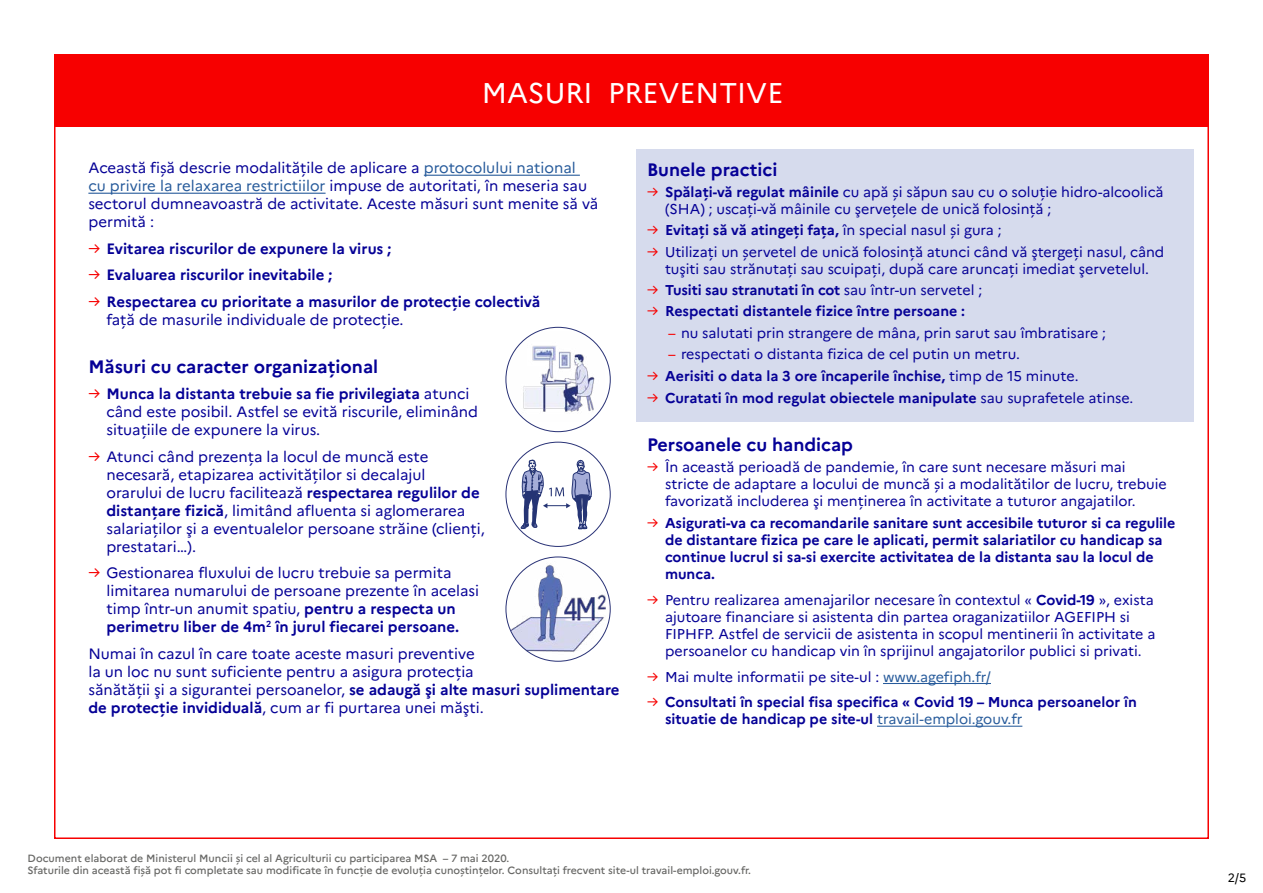
<style>
.page{position:relative;width:1263px;height:893px;background:#fff}
.page>*{position:absolute;margin:0;border:0;box-sizing:border-box;transform-origin:0 0}
.t1{font:28.5px "Marianne";color:#fff}
.t2{font:700 18px "Marianne";color:#050096}
.t3{font:15px/18px "Marianne";color:#050096}
.t4{font:700 15px/18px "Marianne";color:#050096}
.t5{font:14.25px/17.1px "Marianne";color:#050096}
.t6{font:700 14.25px/17.1px "Marianne";color:#050096}
.t7{font:12px "Marianne";color:#000}
.t8{font:500 10.5px/12.6px "Marianne";color:#676765}
.s1{color:#275b9b}
.s2{font-weight:400;color:#f70000}
.s3{font-weight:400}
.s4{color:#f70000}
.s5{font-weight:700}
.s6{font-weight:400;color:#275b9b}
</style>
<div class="page">
<div style="left:54px;top:54px;width:1155px;height:72px;background:#f70000"></div>
<div style="left:636px;top:149px;width:558px;height:273px;background:#d6dbed"></div>
<hr style="left:424px;top:175px;width:156px;height:1px;background:#275b9b">
<hr style="left:88px;top:193px;width:238px;height:1px;background:#275b9b">
<hr style="left:883px;top:683px;width:108px;height:1px;background:#275b9b">
<hr style="left:877px;top:726px;width:145px;height:1px;background:#275b9b">
<svg style="left:506px;top:327px;width:104px;height:105px"></svg>
<img style="left:510px;top:330px;width:95px;height:93px">
<img style="left:506px;top:557px;width:104px;height:104px;border-radius:52px">
<svg style="left:521px;top:449px;width:71px;height:85px"></svg>
<h1 class="t1" style="left:482px;top:75px;width:303px">MASURI PREVENTIVE</h1>
<p class="t3" style="left:88px;top:159px;width:511px">Această fișă descrie modalitățile de aplicare a <span class="s1">protocolului national<br>cu privire la relaxarea restrictiilor</span> impuse de autoritati, în meseria sau sectorul dumneavoastră de activitate. Aceste măsuri sunt menite să vă permită :</p>
<p class="t4" style="left:88px;top:239px;width:305px"><span class="s2">→</span> Evitarea riscurilor de expunere la virus ;</p>
<p class="t4" style="left:88px;top:266px;width:246px"><span class="s2">→</span> Evaluarea riscurilor inevitabile ;</p>
<p class="t4" style="left:106px;top:292px;width:435px;text-indent:-18px"><span class="s2">→</span> Respectarea cu prioritate a masurilor de protecție colectivă <span class="s3">față de masurile individuale de protecție.</span></p>
<p class="t2" style="left:88px;top:355px;width:291px">Măsuri cu caracter organizațional</p>
<p class="t3" style="left:106px;top:385px;width:373px;text-indent:-18px"><span class="s4">→</span> <span class="s5">Munca la distanta trebuie sa fie privilegiata</span> atunci când este posibil. Astfel se evită riscurile, eliminând situațiile de expunere la virus.</p>
<p class="t3" style="left:106px;top:448px;width:380px;text-indent:-18px"><span class="s4">→</span> Atunci când prezența la locul de muncă este necesară, etapizarea activităților si decalajul orarului de lucru facilitează <span class="s5">respectarea regulilor de distanțare fizică</span>, limitând afluenta si aglomerarea salariaților şi a eventualelor persoane străine (clienți, prestatari…).</p>
<p class="t3" style="left:106px;top:564px;width:374px;text-indent:-18px"><span class="s4">→</span> Gestionarea fluxului de lucru trebuie sa permita limitarea numarului de persoane prezente în acelasi timp într-un anumit spatiu, <span class="s5">pentru a respecta un perimetru liber de 4m</span><sup>2</sup> <span class="s5">în jurul fiecarei persoane.</span></p>
<p class="t3" style="left:88px;top:645px;width:533px">Numai în cazul în care toate aceste masuri preventive<br>la un loc nu sunt suficiente pentru a asigura protecția<br>sănătății şi a sigurantei persoanelor, <span class="s5">se adaugă şi alte masuri suplimentare de protecție invididuală</span>, cum ar fi purtarea unei măşti.</p>
<p class="t2" style="left:647px;top:158px;width:132px">Bunele practici</p>
<p class="t5" style="left:665px;top:183px;width:500px;text-indent:-18px"><span class="s4">→</span> <span class="s5">Spălați-vă regulat mâinile</span> cu apă și săpun sau cu o soluție hidro-alcoolică (SHA) ; uscați-vă mâinile cu şervețele de unică folosință ;</p>
<p class="t6" style="left:647px;top:222px;width:356px"><span class="s2">→</span> Evitați să vă atingeți fața, <span class="s3">în special nasul și gura ;</span></p>
<p class="t5" style="left:647px;top:243px;width:519px;text-align:center"><span class="s4">→</span> Utilizați un șervetel de unică folosință atunci când vă ştergeți nasul, când tuşiti sau strănutați sau scuipați, după care aruncați imediat şervetelul.</p>
<p class="t6" style="left:647px;top:281px;width:337px"><span class="s2">→</span> Tusiti sau stranutati în cot <span class="s3">sau într-un servetel ;</span></p>
<p class="t6" style="left:647px;top:303px;width:320px"><span class="s2">→</span> Respectati distantele fizice între persoane :</p>
<p class="t5" style="left:668px;top:324px;width:439px"><span class="s4">–</span> nu salutati prin strangere de mâna, prin sarut sau îmbratisare ;</p>
<p class="t5" style="left:668px;top:345px;width:353px"><span class="s4">–</span> respectati o distanta fizica de cel putin un metru.</p>
<p class="t6" style="left:647px;top:367px;width:433px"><span class="s2">→</span> Aerisiti o data la 3 ore încaperile închise, <span class="s3">timp de 15 minute.</span></p>
<p class="t6" style="left:647px;top:389px;width:488px"><span class="s2">→</span> Curatati în mod regulat obiectele manipulate <span class="s3">sau suprafetele atinse.</span></p>
<p class="t2" style="left:647px;top:433px;width:208px">Persoanele cu handicap</p>
<p class="t5" style="left:665px;top:459px;width:503px;text-indent:-18px"><span class="s4">→</span> În această perioadă de pandemie, în care sunt necesare măsuri mai stricte de adaptare a locului de muncă și a modalitătilor de lucru, trebuie favorizată includerea şi menținerea în activitate a tuturor angajatilor.</p>
<p class="t6" style="left:665px;top:514px;width:512px;text-indent:-18px"><span class="s2">→</span> Asigurati-va ca recomandarile sanitare sunt accesibile tuturor si ca regulile de distantare fizica pe care le aplicati, permit salariatilor cu handicap sa continue lucrul si sa-si exercite activitatea de la distanta sau la locul de munca.</p>
<p class="t5" style="left:665px;top:591px;width:492px;text-indent:-18px"><span class="s4">→</span> Pentru realizarea amenajarilor necesare în contextul « <span class="s5">Covid-19</span> », exista ajutoare financiare si asistenta din partea oraganizatiilor AGEFIPH si FIPHFP. Astfel de servicii de asistenta in scopul mentinerii în activitate a persoanelor cu handicap vin în sprijinul angajatorilor publici si privati.</p>
<p class="t5" style="left:647px;top:668px;width:345px"><span class="s4">→</span> Mai multe informatii pe site-ul : <span class="s1">www.agefiph.fr/</span></p>
<p class="t6" style="left:665px;top:694px;width:473px;text-indent:-18px"><span class="s2">→</span> Consultati în special fisa specifica « Covid 19 – Munca persoanelor în situatie de handicap pe site-ul <span class="s6">travail-emploi.gouv.fr</span></p>
<p class="t8" style="left:28px;top:852px;width:725px">Document elaborat de Ministerul Muncii și cel al Agriculturii cu participarea MSA – 7 mai 2020.<br>Sfaturile din această fișă pot fi completate sau modificate în funcție de evoluția cunoștințelor. Consultați frecvent site-ul travail-emploi.gouv.fr.</p>
<p class="t7" style="left:1228px;top:870px;width:20px">2/5</p>
</div>
